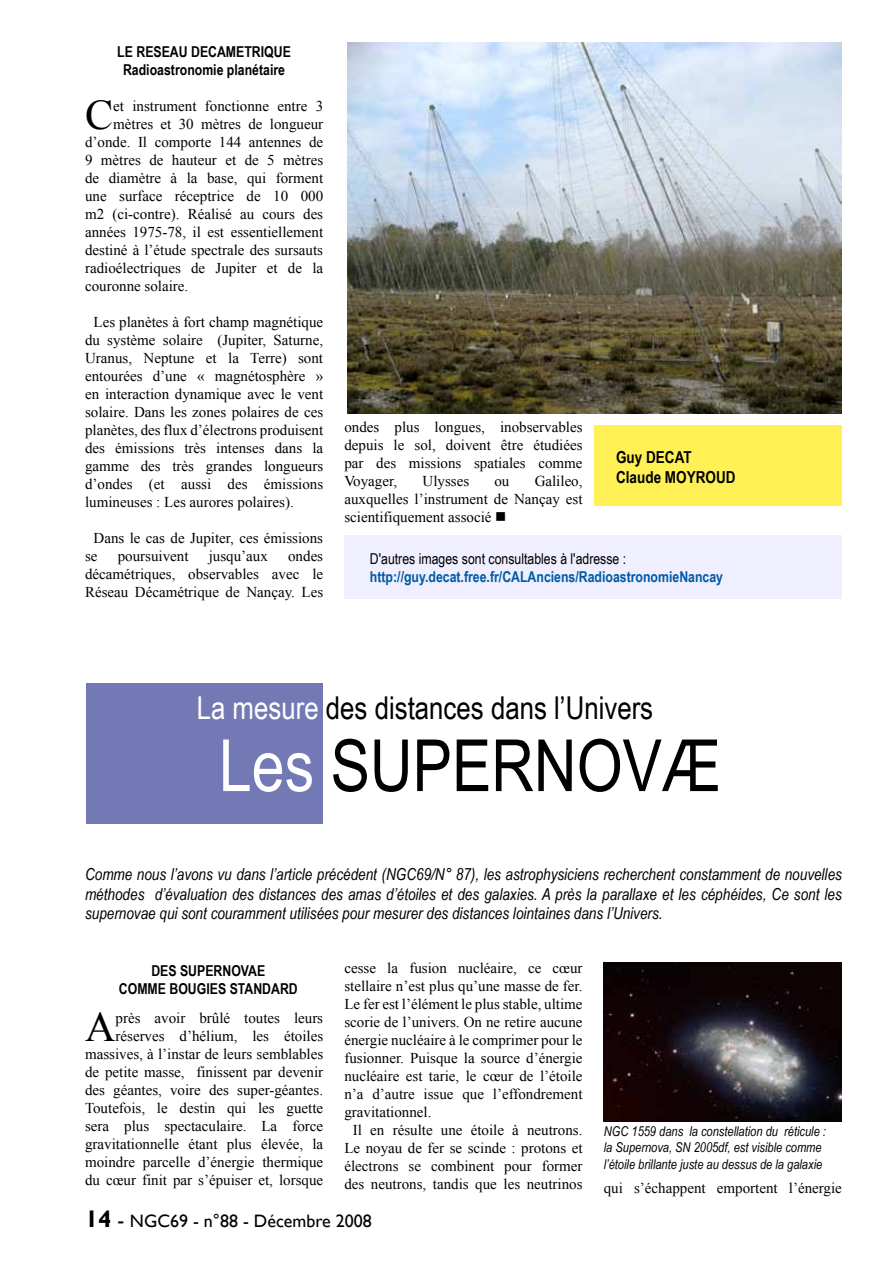
<style>
.page{position:relative;width:893px;height:1263px;background:#fff}
.page>*{position:absolute;margin:0;border:0;box-sizing:border-box;transform-origin:0 0}
.t1{font:72px "Arial Narrow";color:#000}
.t2{font:42.15px "Times New Roman";color:#000}
.t3{font:31.5px "Arial Narrow";color:#000}
.t4{font:18px "Gill Sans";color:#000}
.t5{font:italic 16.5px/19.8px "Arial Narrow";color:#000;text-align:justify}
.t6{font:700 16.5px/19.8px "Arial Narrow";color:#000}
.t7{font:15px/18px "Times New Roman";color:#000;text-align:justify}
.t8{font:700 15px/18px "Arial Narrow";color:#000;text-align:center}
.t9{font:700 15px "Arial Narrow";color:#005aa5}
.t10{font:15px "Arial Narrow";color:#000}
.t11{font:italic 13.5px/16.2px "Arial Narrow";color:#000}
.s1{color:#fff}
.s2{font-weight:700;font-size:24px}
.s3{font-size:21px}
</style>
<div class="page">
<img style="left:348px;top:43px;width:494px;height:370px">
<div style="left:86px;top:683px;width:236px;height:141px;background:#7279b4"></div>
<img style="left:604px;top:962px;width:238px;height:159px">
<div style="left:595px;top:425px;width:247px;height:81px;background:#fff056"></div>
<div style="left:344px;top:536px;width:498px;height:63px;background:#efefff"></div>
<p class="t8" style="left:117px;top:42px;width:175px">LE RESEAU DECAMETRIQUE<br>Radioastronomie planétaire</p>
<h2 class="t2" style="left:85px;top:86px;width:30px">C</h2>
<p class="t7" style="left:113px;top:96px;width:211px">et instrument fonctionne entre 3</p>
<p class="t7" style="left:113px;top:114px;width:211px">mètres et 30 mètres de longueur</p>
<p class="t7" style="left:85px;top:132px;width:240px">d’onde. Il comporte 144 antennes de</p>
<p class="t7" style="left:85px;top:150px;width:240px">9 mètres de hauteur et de 5 mètres</p>
<p class="t7" style="left:85px;top:168px;width:240px">de diamètre à la base, qui forment</p>
<p class="t7" style="left:85px;top:186px;width:240px">une surface réceptrice de 10 000</p>
<p class="t7" style="left:85px;top:204px;width:240px">m2 (ci-contre). Réalisé au cours des</p>
<p class="t7" style="left:85px;top:222px;width:240px">années 1975-78, il est essentiellement</p>
<p class="t7" style="left:85px;top:240px;width:240px">destiné à l’étude spectrale des sursauts</p>
<p class="t7" style="left:85px;top:258px;width:240px">radioélectriques de Jupiter et de la</p>
<p class="t7" style="left:85px;top:276px;width:105px">couronne solaire.</p>
<p class="t7" style="left:85px;top:312px;width:240px;text-indent:9px">Les planètes à fort champ magnétique du système solaire (Jupiter, Saturne, Uranus, Neptune et la Terre) sont entourées d’une « magnétosphère » en interaction dynamique avec le vent solaire. Dans les zones polaires de ces planètes, des flux d’électrons produisent des émissions très intenses dans la gamme des très grandes longueurs d’ondes (et aussi des émissions lumineuses : Les aurores polaires).</p>
<p class="t7" style="left:85px;top:528px;width:240px;text-indent:9px">Dans le cas de Jupiter, ces émissions se</p>
<p class="t7" style="left:118px;top:546px;width:72px">poursuivent</p>
<p class="t7" style="left:209px;top:546px;width:61px">jusqu’aux</p>
<p class="t7" style="left:85px;top:546px;width:240px;text-indent:203px">ondes décamétriques, observables avec le Réseau Décamétrique de Nançay. Les</p>
<p class="t7" style="left:344px;top:418px;width:240px">ondes plus longues, inobservables depuis le sol, doivent être étudiées par des missions spatiales comme Voyager,</p>
<p class="t7" style="left:344px;top:472px;width:240px;text-indent:190px">Galileo, auxquelles l’instrument de Nançay est scientifiquement associé ■</p>
<p class="t7" style="left:422px;top:472px;width:48px">Ulysses</p>
<p class="t7" style="left:494px;top:472px;width:16px">ou</p>
<p class="t6" style="left:616px;top:447px;width:121px">Guy DECAT<br>Claude MOYROUD</p>
<p class="t10" style="left:370px;top:547px;width:258px">D'autres images sont consultables à l'adresse :</p>
<p class="t9" style="left:370px;top:565px;width:355px">http://guy.decat.free.fr/CALAnciens/RadioastronomieNancay</p>
<h3 class="t3" style="left:197px;top:685px;width:458px"><span class="s1">La mesure</span> des distances dans l’Univers</h3>
<h1 class="t1" style="left:219px;top:713px;width:503px"><span class="s1">Les</span> SUPERNOVÆ</h1>
<p class="t5" style="left:85px;top:864px;width:758px">Comme nous l’avons vu dans l’article précédent (NGC69/N° 87), les astrophysiciens recherchent constamment de nouvelles méthodes d’évaluation des distances des amas d’étoiles et des galaxies. A près la parallaxe et les céphéides, Ce sont les supernovae qui sont couramment utilisées pour mesurer des distances lointaines dans l’Univers.</p>
<p class="t8" style="left:119px;top:961px;width:180px">DES SUPERNOVAE<br>COMME BOUGIES STANDARD</p>
<h2 class="t2" style="left:85px;top:998px;width:32px">A</h2>
<p class="t7" style="left:85px;top:1009px;width:240px;text-align:right">près avoir brûlé toutes leurs réserves d’hélium, les étoiles massives, à l’instar de leurs semblables de petite masse, finissent par devenir des géantes, voire des super-géantes.<br>Toutefois, le destin qui les guette sera plus spectaculaire. La force gravitationnelle étant plus élevée, la moindre parcelle d’énergie thermique du cœur finit par s’épuiser et, lorsque</p>
<p class="t7" style="left:344px;top:958px;width:240px">cesse la fusion nucléaire, ce cœur</p>
<p class="t7" style="left:344px;top:976px;width:240px">stellaire n’est plus qu’une masse de fer.</p>
<p class="t7" style="left:344px;top:994px;width:240px">Le fer est l’élément le plus stable, ultime</p>
<p class="t7" style="left:344px;top:1012px;width:240px">scorie de l’univers. On ne retire aucune</p>
<p class="t7" style="left:344px;top:1030px;width:240px">énergie nucléaire à le comprimer pour le</p>
<p class="t7" style="left:344px;top:1048px;width:240px">fusionner. Puisque la source d’énergie</p>
<p class="t7" style="left:344px;top:1066px;width:240px">nucléaire est tarie, le cœur de l’étoile</p>
<p class="t7" style="left:344px;top:1084px;width:240px">n’a d’autre issue que l’effondrement</p>
<p class="t7" style="left:344px;top:1102px;width:89px">gravitationnel.</p>
<p class="t7" style="left:353px;top:1120px;width:231px">Il en résulte une étoile à neutrons.</p>
<p class="t7" style="left:344px;top:1138px;width:240px">Le noyau de fer se scinde : protons et</p>
<p class="t7" style="left:344px;top:1156px;width:240px">électrons se combinent pour former</p>
<p class="t7" style="left:344px;top:1174px;width:240px">des neutrons, tandis que les neutrinos</p>
<p class="t7" style="left:604px;top:1178px;width:240px">qui s’échappent emportent l’énergie</p>
<p class="t11" style="left:604px;top:1123px;width:224px">NGC 1559 dans la constellation du réticule : la Supernova, SN 2005df, est visible comme l’étoile brillante juste au dessus de la galaxie</p>
<p class="t4" style="left:85px;top:1211px;width:288px"><span class="s2">14</span> <span class="s3">-</span> NGC69 - n°88 - Décembre 2008</p>
</div>
